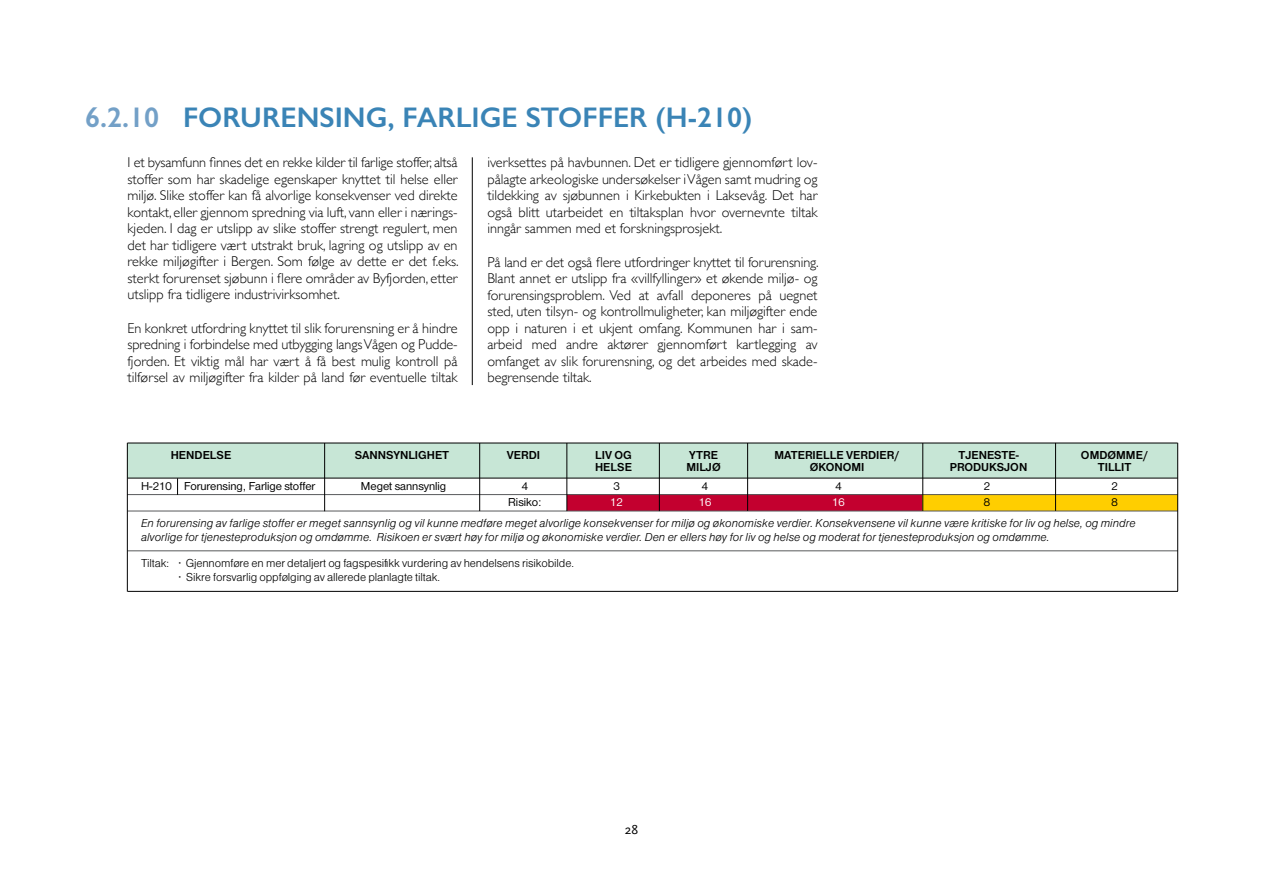
<style>
.page{position:relative;width:1263px;height:893px;background:#fff}
.page>*{position:absolute;margin:0;border:0;box-sizing:border-box;transform-origin:0 0}
.t1{font:600 28.5px "Gill Sans";color:#3a84b6}
.t2{font:300 14.25px/16.5px "Gill Sans";color:#000}
.t3{font:13.5px "Scala Sans";color:#000}
.t4{font:12px/13.5px "Helvetica Lgt Itl";color:#000}
.t5{font:12px "Helvetica Lgt";letter-spacing:-.01em;color:#000}
.t6{font:12px "Helvetica Mdm";color:#000}
.t7{font:12px "Helvetica Rmn";color:#000}
.t8{font:12px "Helvetica Rmn";color:#fff}
.s1{color:#73a0c7}
</style>
<div class="page">
<hr style="left:472px;top:157px;width:1px;height:228px;background:#000">
<div style="left:567px;top:495px;width:356px;height:16px;background:#c3002f"></div>
<div style="left:922px;top:495px;width:256px;height:16px;background:#ffce00"></div>
<div style="left:128px;top:443px;width:1050px;height:35px;background:#c7e6d6"></div>
<hr style="left:128px;top:478px;width:1050px;height:1px;background:#000">
<hr style="left:128px;top:511px;width:1050px;height:1px;background:#58595b">
<hr style="left:127px;top:494px;width:1050px;height:1px;background:#58595b">
<hr style="left:128px;top:551px;width:1050px;height:1px;background:#58595b">
<hr style="left:128px;top:443px;width:1049px;height:1px;background:#000">
<hr style="left:128px;top:591px;width:1050px;height:1px;background:#000">
<hr style="left:127px;top:443px;width:1px;height:149px;background:#000">
<hr style="left:1177px;top:443px;width:1px;height:148px;background:#000">
<hr style="left:324px;top:443px;width:1px;height:68px;background:#000">
<hr style="left:479px;top:443px;width:1px;height:68px;background:#000">
<hr style="left:567px;top:443px;width:1px;height:68px;background:#000">
<hr style="left:659px;top:443px;width:1px;height:68px;background:#000">
<hr style="left:747px;top:443px;width:1px;height:68px;background:#000">
<hr style="left:922px;top:443px;width:1px;height:68px;background:#000">
<hr style="left:1055px;top:443px;width:1px;height:68px;background:#000">
<svg style="left:177px;top:478px;width:1px;height:17px"></svg>
<h1 class="t1" style="left:85px;top:100px;width:669px"><span class="s1">6.2.10</span> FORURENSING, FARLIGE STOFFER (H-210)</h1>
<p class="t2" style="left:128px;top:154px;width:333px">I et bysamfunn finnes det en rekke kilder til farlige stoffer, altså stoffer som har skadelige egenskaper knyttet til helse eller miljø. Slike stoffer kan få alvorlige konsekvenser ved direkte kontakt, eller gjennom spredning via luft, vann eller i nærings&shy;kjeden. I dag er utslipp av slike stoffer strengt regulert, men det har tidligere vært utstrakt bruk, lagring og utslipp av en rekke miljøgifter i Bergen. Som følge av dette er det f.eks. sterkt forurenset sjøbunn i flere områder av Byfjorden, etter utslipp fra tidligere industrivirksomhet.</p>
<p class="t2" style="left:128px;top:319px;width:332px;text-align:justify">En konkret utfordring knyttet til slik forurensning er å hindre spredning i forbindelse med utbygging langs Vågen og Pudde&shy;fjorden. Et viktig mål har vært å få best mulig kontroll på tilførsel av miljøgifter fra kilder på land før eventuelle tiltak</p>
<p class="t2" style="left:487px;top:154px;width:332px;text-align:justify">iverksettes på havbunnen. Det er tidligere gjennomført lov&shy;pålagte arkeologiske undersøkelser i Vågen samt mudring og tildekking av sjøbunnen i Kirkebukten i Laksevåg. Det har også blitt utarbeidet en tiltaksplan hvor overnevnte tiltak inngår sammen med et forskningsprosjekt.</p>
<p class="t2" style="left:487px;top:253px;width:333px">På land er det også flere utfordringer knyttet til forurensning.<br>Blant annet er utslipp fra «villfyllinger» et økende miljø- og forurensingsproblem. Ved at avfall deponeres på uegnet sted, uten tilsyn- og kontrollmuligheter, kan miljøgifter ende opp i naturen i et ukjent omfang. Kommunen har i sam&shy;arbeid med andre aktører gjennomført kartlegging av omfanget av slik forurensning, og det arbeides med skade&shy;begrensende tiltak.</p>
<p class="t6" style="left:171px;top:447px;width:62px">HENDELSE</p>
<p class="t6" style="left:355px;top:447px;width:96px">SANNSYNLIGHET</p>
<p class="t6" style="left:507px;top:447px;width:35px">VERDI</p>
<p class="t6" style="left:595px;top:447px;width:38px">LIV OG</p>
<p class="t6" style="left:689px;top:447px;width:30px">YTRE</p>
<p class="t6" style="left:774px;top:447px;width:127px">MATERIELLE VERDIER/</p>
<p class="t6" style="left:958px;top:447px;width:60px">TJENESTE-</p>
<p class="t6" style="left:1081px;top:447px;width:69px">OMDØMME/</p>
<p class="t6" style="left:595px;top:459px;width:38px">HELSE</p>
<p class="t6" style="left:686px;top:459px;width:36px">MILJØ</p>
<p class="t6" style="left:810px;top:459px;width:56px">ØKONOMI</p>
<p class="t6" style="left:950px;top:459px;width:79px">PRODUKSJON</p>
<p class="t6" style="left:1098px;top:459px;width:35px">TILLIT</p>
<p class="t7" style="left:141px;top:478px;width:176px">H-210 Forurensing, Farlige stoffer</p>
<p class="t7" style="left:361px;top:478px;width:87px">Meget sannsynlig</p>
<p class="t7" style="left:522px;top:478px;width:8px">4</p>
<p class="t7" style="left:613px;top:478px;width:8px">3</p>
<p class="t7" style="left:702px;top:478px;width:8px">4</p>
<p class="t7" style="left:835px;top:478px;width:8px">4</p>
<p class="t7" style="left:984px;top:478px;width:8px">2</p>
<p class="t7" style="left:1111px;top:478px;width:8px">2</p>
<p class="t7" style="left:508px;top:494px;width:35px">Risiko:</p>
<p class="t8" style="left:610px;top:494px;width:15px">12</p>
<p class="t8" style="left:698px;top:494px;width:15px">16</p>
<p class="t8" style="left:832px;top:494px;width:15px">16</p>
<p class="t7" style="left:984px;top:494px;width:8px">8</p>
<p class="t7" style="left:1111px;top:494px;width:8px">8</p>
<p class="t4" style="left:141px;top:517px;width:996px">En forurensing av farlige stoffer er meget sannsynlig og vil kunne medføre meget alvorlige konsekvenser for miljø og økonomiske verdier. Konsekvensene vil kunne være kritiske for liv og helse, og mindre alvorlige for tjenesteproduksjon og omdømme. Risikoen er svært høy for miljø og økonomiske verdier. Den er ellers høy for liv og helse og moderat for tjenesteproduksjon og omdømme.</p>
<p class="t5" style="left:141px;top:555px;width:434px">Tiltak: • Gjennomføre en mer detaljert og fagspesifikk vurdering av hendelsens risikobilde.</p>
<p class="t5" style="left:178px;top:569px;width:263px">• Sikre forsvarlig oppfølging av allerede planlagte tiltak.</p>
<p class="t3" style="left:625px;top:822px;width:15px">28</p>
</div>
